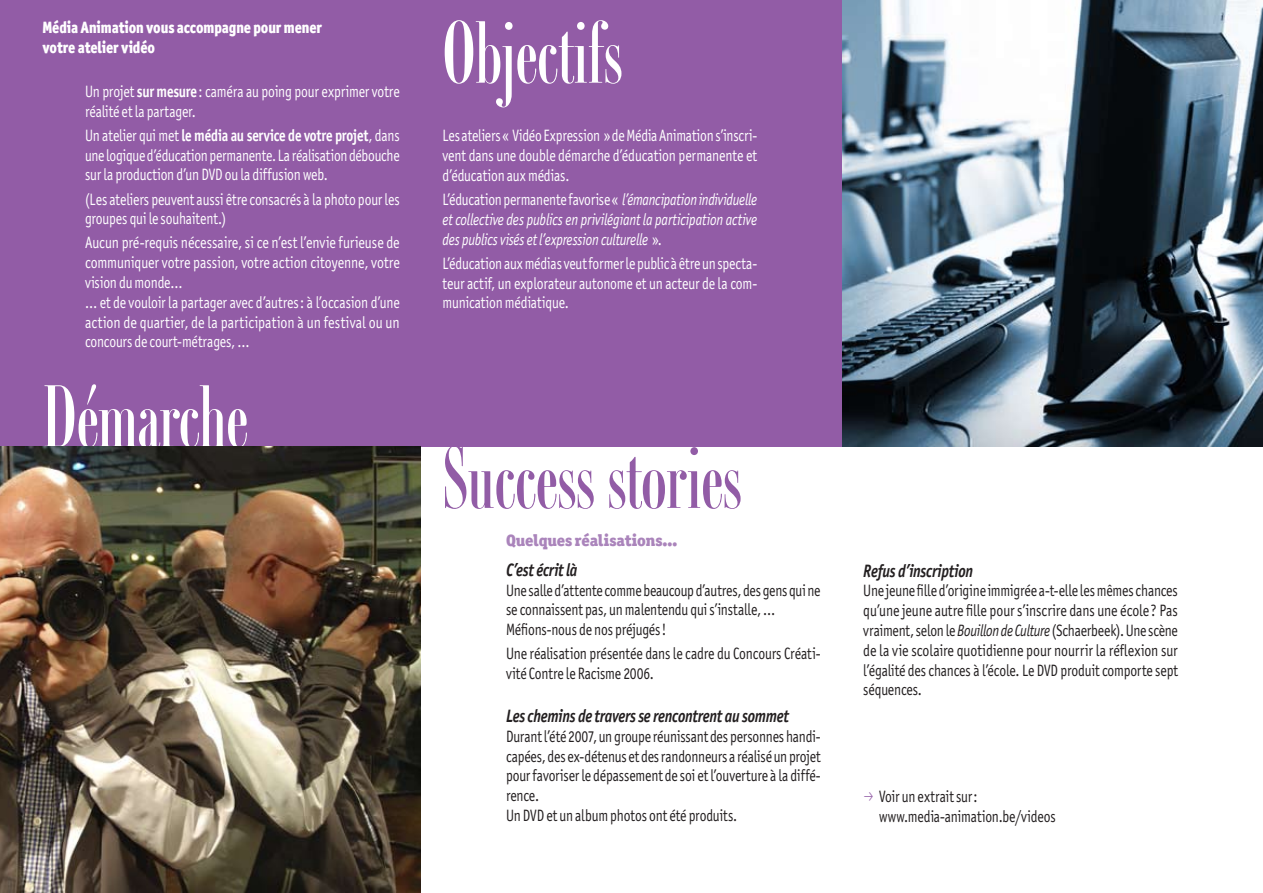
<style>
.page{position:relative;width:1263px;height:893px;background:#fff}
.page>*{position:absolute;margin:0;border:0;box-sizing:border-box;transform-origin:0 0}
.t1{font:87px "Ambroise Francois";color:#fff}
.t2{font:87px "Ambroise Francois";color:#925ca6}
.t3{font:italic 700 18px "Officina Sans ITC Std";letter-spacing:-.015em;color:#231f20;scale:.82 1}
.t4{font:16.5px/19.8px "Officina Sans ITC Std";letter-spacing:-.01em;color:#231f20;scale:.82 1}
.t5{font:16.5px/19.8px "Officina Sans ITC Std";letter-spacing:-.005em;color:#fff;text-align:justify;scale:.82 1}
.t6{font:16.5px/19.8px "Officina Sans ITC Std";letter-spacing:-.005em;color:#fff;scale:.84 1}
.t7{font:italic 16.5px/19.8px "Officina Sans ITC Std";letter-spacing:-.015em;color:#fff;text-align:justify;scale:.82 1}
.t8{font:16.5px/19.8px "Officina Sans ITC Std";letter-spacing:-.01em;color:#231f20;scale:.83 1}
.t9{font:16.5px/19.8px "Officina Sans ITC Std";letter-spacing:-.005em;color:#fff;scale:.83 1}
.t10{font:900 16.5px/19.8px "Officina Sans ITC Std";letter-spacing:-.01em;color:#fff;scale:.82 1}
.t11{font:900 16.5px "Officina Ser ITC";letter-spacing:-.01em;color:#aa84bb}
.s1{font-weight:700}
.s2{font-style:normal}
.s3{font-style:italic}
</style>
<div class="page">
<div style="left:0;top:0;width:842px;height:446px;background:#925ca6"></div>
<img style="left:0;top:446px;width:421px;height:447px">
<img style="left:842px;top:0;width:421px;height:446px">
<p class="t10" style="left:43px;top:17px;width:343px">Média Animation vous accompagne pour mener votre atelier vidéo</p>
<p class="t9" style="left:85px;top:81px;width:381px">Un projet <span class="s1">sur mesure</span>: caméra au poing pour exprimer votre réalité et la partager.</p>
<p class="t5" style="left:85px;top:125px;width:385px">Un atelier qui met <span class="s1">le média au service de votre projet</span>, dans une logique d’éducation permanente. La réalisation débouche sur la production d’un DVD ou la diffusion web.</p>
<p class="t5" style="left:85px;top:189px;width:385px">(Les ateliers peuvent aussi être consacrés à la photo pour les groupes qui le souhaitent.)</p>
<p class="t6" style="left:85px;top:233px;width:376px">Aucun pré-requis nécessaire, si ce n’est l’envie furieuse de communiquer votre passion, votre action citoyenne, votre vision du monde…<br>… et de vouloir la partager avec d’autres: à l’occasion d’une action de quartier, de la participation à un festival ou un concours de court-métrages, …</p>
<h1 class="t1" style="left:43px;top:360px;width:207px">Démarche</h1>
<h1 class="t1" style="left:442px;top:-4px;width:182px">Objectifs</h1>
<p class="t5" style="left:442px;top:126px;width:385px">Les ateliers « Vidéo Expression » de Média Animation s’inscri&shy;vent dans une double démarche d’éducation permanente et d’éducation aux médias.</p>
<p class="t7" style="left:442px;top:190px;width:385px"><span class="s2">L’éducation permanente favorise «</span> l’émancipation individuelle et collective des publics en privilégiant la participation active des publics visés et l’expression culturelle <span class="s2">».</span></p>
<p class="t5" style="left:442px;top:253px;width:385px">L’éducation aux médias veut former le public à être un specta&shy;teur actif, un explorateur autonome et un acteur de la com&shy;munication médiatique.</p>
<h1 class="t2" style="left:442px;top:421px;width:301px">Success stories</h1>
<p class="t11" style="left:506px;top:529px;width:173px">Quelques réalisations…</p>
<p class="t3" style="left:506px;top:559px;width:89px">C’est écrit là</p>
<p class="t4" style="left:506px;top:580px;width:385px">Une salle d’attente comme beaucoup d’autres, des gens qui ne se connaissent pas, un malentendu qui s’installe, …<br>Méfions-nous de nos préjugés!</p>
<p class="t8" style="left:506px;top:644px;width:381px">Une réalisation présentée dans le cadre du Concours Créati&shy;vité Contre le Racisme 2006.</p>
<p class="t3" style="left:506px;top:705px;width:347px">Les chemins de travers se rencontrent au sommet</p>
<p class="t4" style="left:506px;top:726px;width:385px">Durant l’été 2007, un groupe réunissant des personnes handi&shy;capées, des ex-détenus et des randonneurs a réalisé un projet pour favoriser le dépassement de soi et l’ouverture à la diffé&shy;rence.<br>Un DVD et un album photos ont été produits.</p>
<p class="t3" style="left:863px;top:559px;width:136px">Refus d’inscription</p>
<p class="t4" style="left:863px;top:581px;width:385px;text-align:justify">Une jeune fille d’origine immigrée a-t-elle les mêmes chances qu’une jeune autre fille pour s’inscrire dans une école ? Pas vraiment, selon le <span class="s3">Bouillon de Culture</span> (Schaerbeek). Une scène de la vie scolaire quotidienne pour nourrir la réflexion sur l’égalité des chances à l’école. Le DVD produit comporte sept séquences.</p>
<p class="t4" style="left:879px;top:786px;width:217px">Voir un extrait sur: www.media-animation.be/videos</p>
</div>
